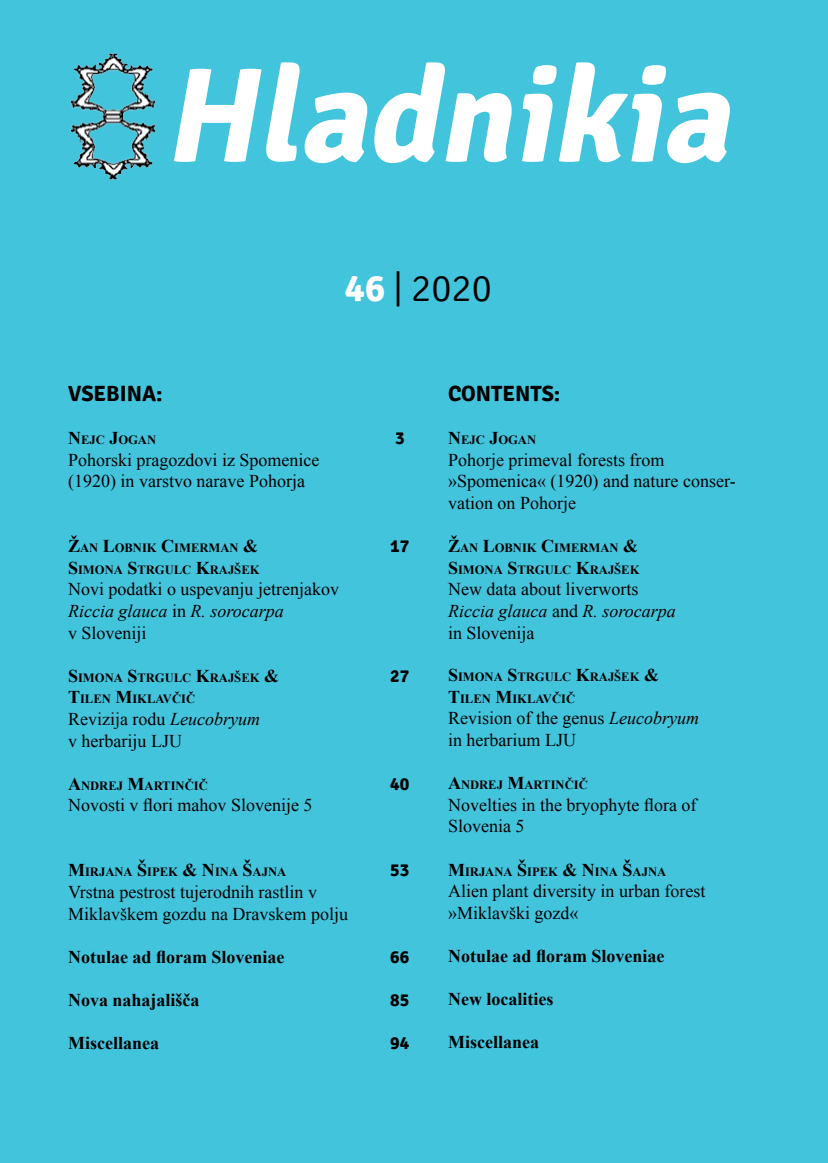
<style>
.page{position:relative;width:828px;height:1163px;background:#fff}
.page>*{position:absolute;margin:0;border:0;box-sizing:border-box;transform-origin:0 0}
.t1{font:300 38px "Signika";color:#000}
.t2{font:700 22px "Signika";color:#000}
.t3{font:18px/21.6px "Times New Roman";color:#000}
.t4{font:700 18px "Times New Roman";color:#000}
.t5{font:700 18px "Signika";color:#000}
.t6{font:700 12.6px/21.6px "Times New Roman";color:#000}
.s1{font-weight:700;color:#fff}
.s2{font-size:18px}
.s3{font-style:italic}
</style>
<div class="page">
<div style="left:0;top:0;width:828px;height:1162px;background:#42c4dd"></div>
<img style="left:70px;top:53px;width:87px;height:127px">
<svg style="left:174px;top:62px;width:556px;height:101px"></svg>
<h1 class="t1" style="left:345px;top:267px;width:148px"><span class="s1">46</span> | 2020</h1>
<p class="t2" style="left:68px;top:380px;width:96px">VSEBINA:</p>
<p class="t6" style="left:68px;top:428px;width:90px"><span class="s2">N</span>EJC <span class="s2">J</span>OGAN</p>
<p class="t3" style="left:68px;top:448px;width:253px">Pohorski pragozdovi iz Spomenice (1920) in varstvo narave Pohorja</p>
<p class="t6" style="left:68px;top:536px;width:193px"><span class="s2">Ž</span>AN <span class="s2">L</span>OBNIK <span class="s2">C</span>IMERMAN <span class="s2">&amp;<br>S</span>IMONA <span class="s2">S</span>TRGULC <span class="s2">K</span>RAJŠEK</p>
<p class="t3" style="left:68px;top:578px;width:272px">Novi podatki o uspevanju jetrenjakov<br><span class="s3">Riccia glauca</span> in <span class="s3">R. sorocarpa<br></span>v Sloveniji</p>
<p class="t6" style="left:68px;top:666px;width:212px"><span class="s2">S</span>IMONA <span class="s2">S</span>TRGULC <span class="s2">K</span>RAJŠEK <span class="s2">&amp;<br>T</span>ILEN <span class="s2">M</span>IKLAVČIČ</p>
<p class="t3" style="left:68px;top:707px;width:193px">Revizija rodu <span class="s3">Leucobryum </span>v herbariju LJU</p>
<p class="t6" style="left:68px;top:774px;width:141px"><span class="s2">A</span>NDREJ <span class="s2">M</span>ARTINČIČ</p>
<p class="t3" style="left:68px;top:794px;width:246px">Novosti v flori mahov Slovenije 5</p>
<p class="t6" style="left:68px;top:860px;width:220px"><span class="s2">M</span>IRJANA <span class="s2">Š</span>IPEK <span class="s2">&amp; N</span>INA <span class="s2">Š</span>AJNA</p>
<p class="t3" style="left:68px;top:880px;width:281px">Vrstna pestrost tujerodnih rastlin v<br>Miklavškem gozdu na Dravskem polju</p>
<p class="t4" style="left:68px;top:944px;width:218px">Notulae ad floram Sloveniae</p>
<p class="t4" style="left:68px;top:987px;width:133px">Nova nahajališča</p>
<p class="t4" style="left:68px;top:1030px;width:92px">Miscellanea</p>
<p class="t5" style="left:395px;top:427px;width:11px">3</p>
<p class="t5" style="left:390px;top:535px;width:21px">17</p>
<p class="t5" style="left:390px;top:664px;width:21px">27</p>
<p class="t5" style="left:390px;top:772px;width:21px">40</p>
<p class="t5" style="left:390px;top:859px;width:21px">53</p>
<p class="t5" style="left:390px;top:945px;width:21px">66</p>
<p class="t5" style="left:390px;top:988px;width:21px">85</p>
<p class="t5" style="left:390px;top:1032px;width:21px">94</p>
<p class="t2" style="left:448px;top:380px;width:114px">CONTENTS:</p>
<p class="t6" style="left:448px;top:428px;width:90px"><span class="s2">N</span>EJC <span class="s2">J</span>OGAN</p>
<p class="t3" style="left:448px;top:448px;width:289px">Pohorje primeval forests from »Spomenica« (1920) and nature conser&shy;vation on Pohorje</p>
<p class="t6" style="left:448px;top:536px;width:193px"><span class="s2">Ž</span>AN <span class="s2">L</span>OBNIK <span class="s2">C</span>IMERMAN <span class="s2">&amp;<br>S</span>IMONA <span class="s2">S</span>TRGULC <span class="s2">K</span>RAJŠEK</p>
<p class="t3" style="left:448px;top:578px;width:229px">New data about liverworts<br><span class="s3">Riccia glauca</span> and <span class="s3">R. sorocarpa </span>in Slovenija</p>
<p class="t6" style="left:448px;top:665px;width:212px"><span class="s2">S</span>IMONA <span class="s2">S</span>TRGULC <span class="s2">K</span>RAJŠEK <span class="s2">&amp;<br>T</span>ILEN <span class="s2">M</span>IKLAVČIČ</p>
<p class="t3" style="left:448px;top:707px;width:252px">Revision of the genus <span class="s3">Leucobryum </span>in herbarium LJU</p>
<p class="t6" style="left:448px;top:773px;width:141px"><span class="s2">A</span>NDREJ <span class="s2">M</span>ARTINČIČ</p>
<p class="t3" style="left:448px;top:793px;width:250px">Novelties in the bryophyte flora of<br>Slovenia 5</p>
<p class="t6" style="left:448px;top:860px;width:220px"><span class="s2">M</span>IRJANA <span class="s2">Š</span>IPEK <span class="s2">&amp; N</span>INA <span class="s2">Š</span>AJNA</p>
<p class="t3" style="left:448px;top:879px;width:259px">Alien plant diversity in urban forest »Miklavški gozd«</p>
<p class="t4" style="left:448px;top:943px;width:218px">Notulae ad floram Sloveniae</p>
<p class="t4" style="left:448px;top:986px;width:107px">New localities</p>
<p class="t4" style="left:448px;top:1029px;width:92px">Miscellanea</p>
</div>
